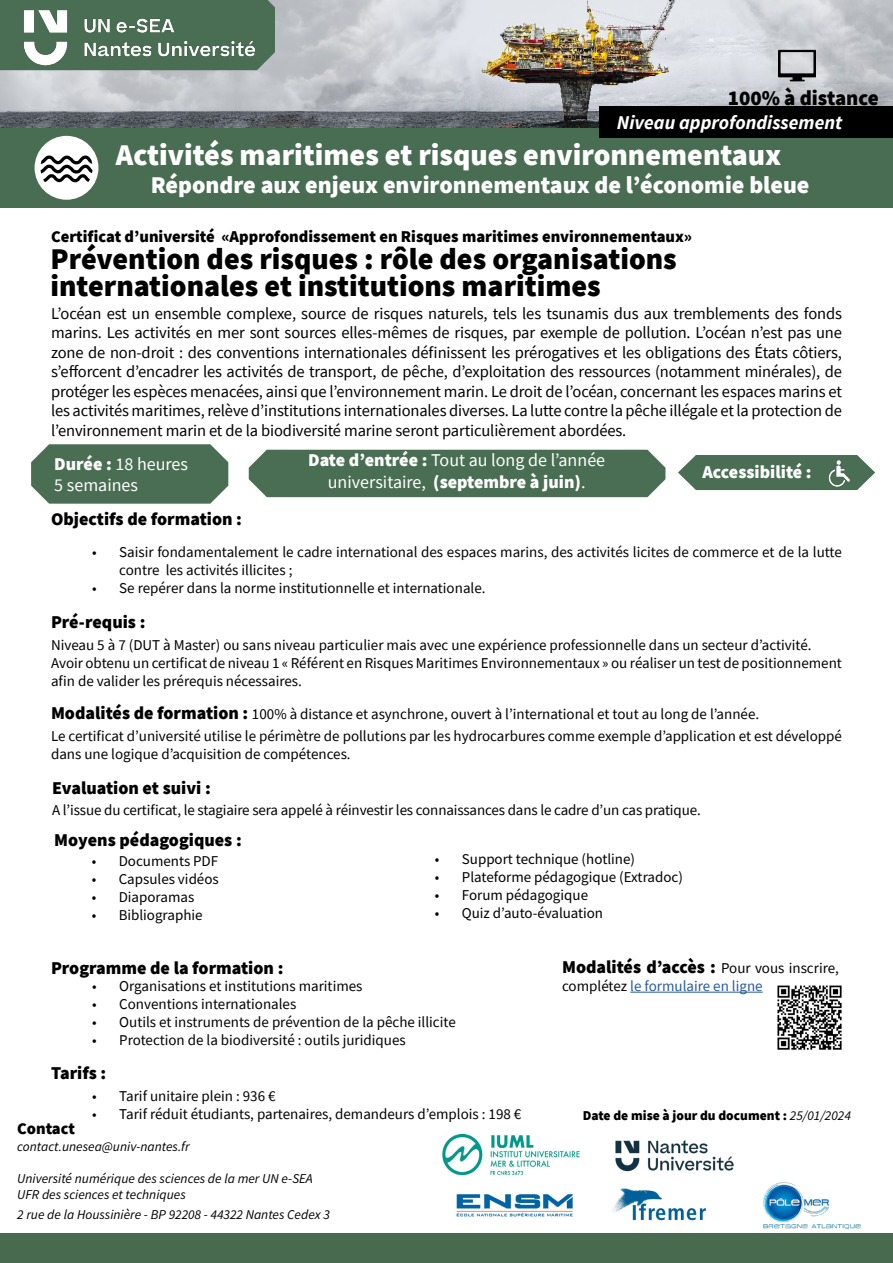
<style>
.page{position:relative;width:893px;height:1263px;background:#fff}
.page>*{position:absolute;margin:0;border:0;box-sizing:border-box;transform-origin:0 0}
.t1{font:900 30px/27px "Source Sans Pro";color:#000}
.t2{font:900 30px "Source Sans Pro";color:#fff}
.t3{font:900 24px "Source Sans Pro";color:#fff}
.t4{font:900 21px "Source Sans Pro";color:#000}
.t5{font:italic 700 19.5px "Source Sans Pro";color:#fff}
.t6{font:900 18px "Source Sans Pro";color:#000}
.t7{font:18px/21.6px "Source Sans Pro";color:#fff}
.t8{font:900 18px "Source Sans Pro";color:#fff}
.t9{font:16.5px/19.5px "Source Sans Pro";letter-spacing:-.01em;color:#000;text-align:justify}
.t10{font:900 16.5px "Source Sans Pro";color:#000}
.t11{font:15px/18px "Source Sans Pro";color:#000}
.t12{font:15px "Source Sans Variable";color:#000}
.t13{font:15px "Source Sans Pro";color:#275b9b}
.t14{font:italic 13.5px/16.2px "Source Sans Variable";color:#000}
.t15{font:900 13.5px "Source Sans Pro";color:#000}
.s1{font-weight:900}
.s2{font-weight:900;font-size:18px}
.s3{font-weight:400;font-size:15px}
.s4{color:#000}
.s5{font-family:"Source Sans Variable";font-weight:400;font-style:italic}
</style>
<div class="page">
<div style="left:0;top:127px;width:893px;height:81px;background:#496d52"></div>
<img style="left:0;top:0;width:893px;height:127px">
<div style="left:600px;top:106px;width:293px;height:32px;background:#000"></div>
<div style="left:35px;top:136px;width:63px;height:64px;background:#fff;border-radius:50%"></div>
<svg style="left:40px;top:155px;width:53px;height:31px"></svg>
<div style="left:0;top:1233px;width:893px;height:30px;background:#486b50"></div>
<img style="left:778px;top:47px;width:37px;height:37px">
<svg style="left:678px;top:455px;width:197px;height:35px;background:#5d7d65"></svg>
<svg style="left:31px;top:444px;width:197px;height:60px;background:#55775e"></svg>
<img style="left:821px;top:456px;width:36px;height:35px">
<div style="left:249px;top:450px;width:416px;height:47px;background:#4a6e53"></div>
<hr style="left:630px;top:992px;width:133px;height:1px;background:#275b9b">
<img style="left:763px;top:1182px;width:98px;height:48px">
<img style="left:442px;top:1133px;width:138px;height:43px">
<img style="left:611px;top:1188px;width:95px;height:33px">
<img style="left:456px;top:1193px;width:118px;height:24px">
<img style="left:615px;top:1140px;width:119px;height:32px">
<img style="left:777px;top:985px;width:65px;height:65px">
<svg style="left:0;top:0;width:275px;height:70px"></svg>
<img style="left:7px;top:0;width:264px;height:79px">
<h3 class="t4" style="left:728px;top:83px;width:153px">100% à distance</h3>
<h3 class="t5" style="left:617px;top:109px;width:227px">Niveau approfondissement</h3>
<h1 class="t2" style="left:116px;top:134px;width:667px">Activités maritimes et risques environnementaux</h1>
<h2 class="t3" style="left:151px;top:169px;width:660px">Répondre aux enjeux environnementaux de l’économie bleue</h2>
<p class="t10" style="left:51px;top:225px;width:642px">Certificat d’université «Approfondissement en Risques maritimes environnementaux»</p>
<h1 class="t1" style="left:51px;top:245px;width:628px">Prévention des risques : rôle des organisations internationales et institutions maritimes</h1>
<p class="t9" style="left:51px;top:304px;width:792px">L’océan est un ensemble complexe, source de risques naturels, tels les tsunamis dus aux tremblements des fonds marins. Les activités en mer sont sources elles-mêmes de risques, par exemple de pollution. L’océan n’est pas une zone de non-droit : des conventions internationales définissent les prérogatives et les obligations des États côtiers, s’efforcent d’encadrer les activités de transport, de pêche, d’exploitation des ressources (notamment minérales), de protéger les espèces menacées, ainsi que l’environnement marin. Le droit de l’océan, concernant les espaces marins et les activités maritimes, relève d’institutions internationales diverses. La lutte contre la pêche illégale et la protection de l’environnement marin et de la biodiversité marine seront particulièrement abordées.</p>
<p class="t7" style="left:308px;top:449px;width:299px;text-align:center"><span class="s1">Date d’entrée :</span> Tout au long de l’année universitaire, <span class="s1">(septembre à juin)</span>.</p>
<p class="t7" style="left:54px;top:453px;width:135px"><span class="s1">Durée :</span> 18 heures<br>5 semaines</p>
<p class="t8" style="left:702px;top:460px;width:111px">Accessibilité :</p>
<p class="t6" style="left:51px;top:506px;width:192px">Objectifs de formation :</p>
<p class="t11" style="left:119px;top:543px;width:724px;text-indent:-27px">• Saisir fondamentalement le cadre international des espaces marins, des activités licites de commerce et de la lutte contre les activités illicites ;</p>
<p class="t11" style="left:92px;top:579px;width:395px">• Se repérer dans la norme institutionnelle et internationale.</p>
<p class="t6" style="left:51px;top:609px;width:96px">Pré-requis :</p>
<p class="t11" style="left:51px;top:635px;width:792px">Niveau 5 à 7 (DUT à Master) ou sans niveau particulier mais avec une expérience professionnelle dans un secteur d’activité.<br>Avoir obtenu un certificat de niveau 1 « Référent en Risques Maritimes Environnementaux » ou réaliser un test de positionnement afin de valider les prérequis nécessaires.</p>
<p class="t11" style="left:51px;top:703px;width:792px;line-height:22px"><span class="s2">Modalités de formation :</span> 100% à distance et asynchrone, ouvert à l’international et tout au long de l’année.<br>Le certificat d’université utilise le périmètre de pollutions par les hydrocarbures comme exemple d’application et est développé</p>
<p class="t11" style="left:51px;top:745px;width:301px">dans une logique d’acquisition de compétences.</p>
<p class="t6" style="left:52px;top:775px;width:160px">Evaluation et suivi :</p>
<p class="t11" style="left:52px;top:801px;width:650px">A l’issue du certificat, le stagiaire sera appelé à réinvestir les connaissances dans le cadre d’un cas pratique.</p>
<p class="t6" style="left:54px;top:827px;width:189px">Moyens pédagogiques :</p>
<p class="t12" style="left:92px;top:851px;width:128px">• Documents PDF</p>
<p class="t12" style="left:92px;top:869px;width:129px">• Capsules vidéos</p>
<p class="t12" style="left:92px;top:887px;width:104px">• Diaporamas</p>
<p class="t12" style="left:92px;top:905px;width:112px">• Bibliographie</p>
<p class="t12" style="left:435px;top:850px;width:202px">• Support technique (hotline)</p>
<p class="t12" style="left:435px;top:868px;width:250px">• Plateforme pédagogique (Extradoc)</p>
<p class="t12" style="left:435px;top:886px;width:155px">• Forum pédagogique</p>
<p class="t12" style="left:435px;top:904px;width:170px">• Quiz d’auto-évaluation</p>
<p class="t6" style="left:51px;top:956px;width:234px">Programme de la formation :</p>
<p class="t11" style="left:92px;top:977px;width:272px">• Organisations et institutions maritimes</p>
<p class="t11" style="left:92px;top:995px;width:206px">• Conventions internationales</p>
<p class="t11" style="left:92px;top:1013px;width:365px">• Outils et instruments de prévention de la pêche illicite</p>
<p class="t11" style="left:92px;top:1031px;width:315px">• Protection de la biodiversité : outils juridiques</p>
<p class="t6" style="left:51px;top:1060px;width:57px">Tarifs :</p>
<p class="t11" style="left:92px;top:1086px;width:185px">• Tarif unitaire plein : 936 €</p>
<p class="t11" style="left:92px;top:1104px;width:431px">• Tarif réduit étudiants, partenaires, demandeurs d’emplois : 198 €</p>
<p class="t10" style="left:17px;top:1117px;width:59px">Contact</p>
<p class="t14" style="left:17px;top:1138px;width:174px">contact.unesea@univ-nantes.fr</p>
<p class="t14" style="left:17px;top:1170px;width:297px">Université numérique des sciences de la mer UN e-SEA<br>UFR des sciences et techniques</p>
<p class="t14" style="left:17px;top:1206px;width:314px">2 rue de la Houssinière - BP 92208 - 44322 Nantes Cedex 3</p>
<p class="t6" style="left:562px;top:954px;width:278px">Modalités d’accès : <span class="s3">Pour vous inscrire,</span></p>
<p class="t13" style="left:562px;top:976px;width:202px"><span class="s4">complétez</span> le formulaire en ligne</p>
<p class="t15" style="left:583px;top:1106px;width:269px">Date de mise à jour du document : <span class="s5">25/01/2024</span></p>
</div>
